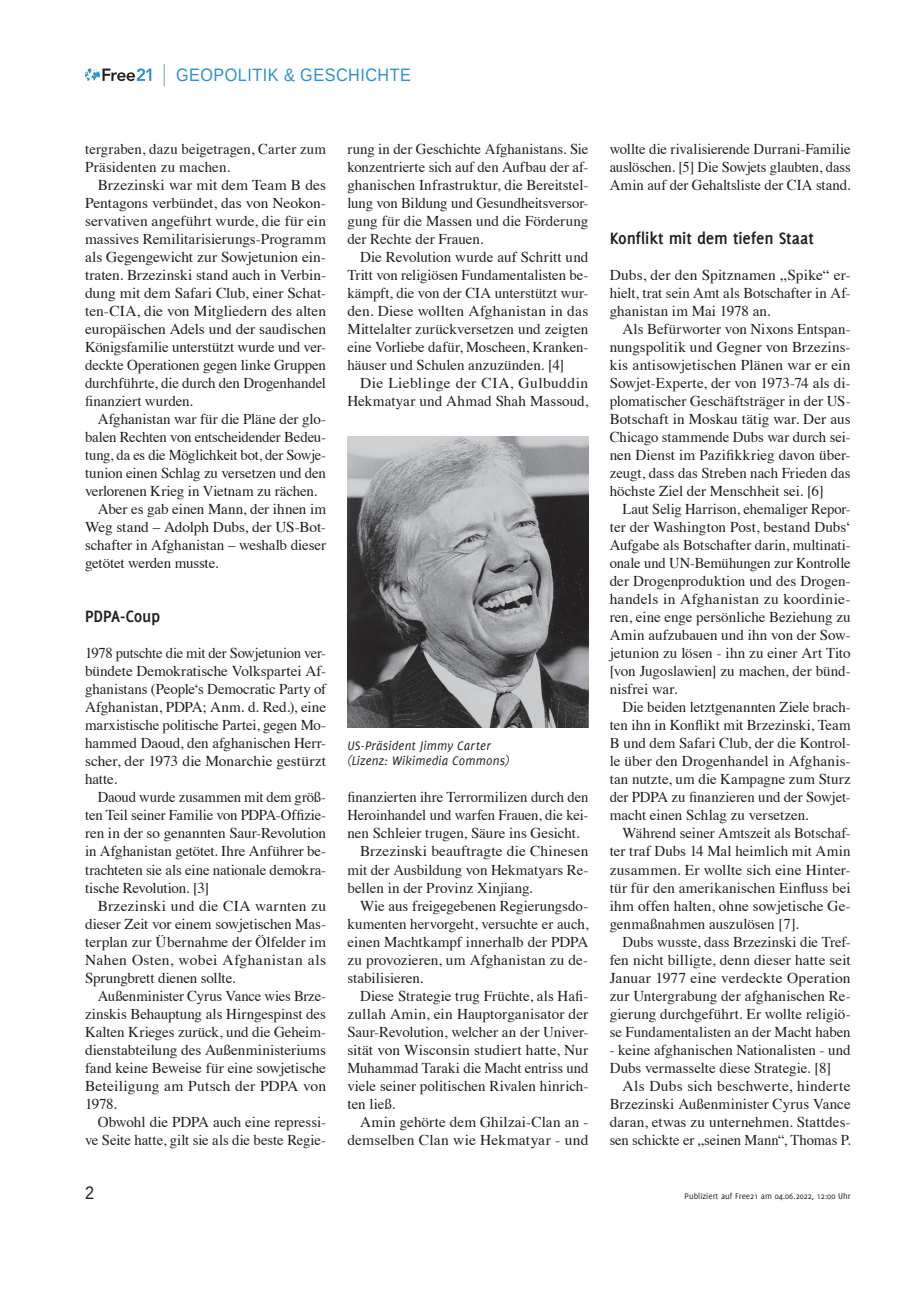
<style>
.page{position:relative;width:906px;height:1289px;background:#fff}
.page>*{position:absolute;margin:0;border:0;box-sizing:border-box;transform-origin:0 0}
.t1{font:700 18px "Delicious";letter-spacing:-.005em;color:#231f20}
.t2{font:18px "Liberation Sans";letter-spacing:.03em;color:#2a92d0;scale:.9 1}
.t3{font:18px "Liberation Sans";color:#231f20;scale:.9 1}
.t4{font:15px/18px "Times";color:#231f20;text-align:justify}
.t5{font:15px "Times";letter-spacing:-.02em;color:#231f20}
.t6{font:15px/18px "Times";letter-spacing:.02em;color:#231f20;text-align:right}
.t7{font:italic 13.5px/15px "Delicious";letter-spacing:.015em;color:#231f20}
.t8{font:9px "Delicious";color:#231f20}
</style>
<div class="page">
<svg style="left:85px;top:68px;width:66px;height:13px"></svg>
<hr style="left:163px;top:64px;width:2px;height:22px;background:#9abfe5">
<img style="left:347px;top:436px;width:241px;height:291px">
<p class="t2" style="left:176px;top:63px;width:262px">GEOPOLITIK &amp; GESCHICHTE</p>
<p class="t4" style="left:85px;top:139px;width:242px">tergraben, dazu beigetragen, Carter zum<br>Präsidenten zu machen.</p>
<p class="t4" style="left:85px;top:175px;width:242px;text-indent:13px">Brzezinski war mit dem Team B des Pentagons verbündet, das von Neokon&shy;servativen angeführt wurde, die für ein massives Remilitarisierungs-Programm als Gegengewicht zur Sowjetunion ein&shy;traten. Brzezinski stand auch in Verbin&shy;dung mit dem Safari Club, einer Schat&shy;ten-CIA, die von Mitgliedern des alten europäischen Adels und der saudischen Königsfamilie unterstützt wurde und ver&shy;deckte Operationen gegen linke Gruppen durchführte, die durch den Drogenhandel finanziert wurden.</p>
<p class="t4" style="left:98px;top:409px;width:230px">Afghanistan war für die Pläne der glo-</p>
<p class="t5" style="left:85px;top:423px;width:242px">balen Rechten von entscheidender Bedeu-</p>
<p class="t5" style="left:85px;top:441px;width:242px">tung, da es die Möglichkeit bot, der Sowje-</p>
<p class="t4" style="left:85px;top:463px;width:242px">tunion einen Schlag zu versetzen und den</p>
<p class="t4" style="left:85px;top:481px;width:234px">verlorenen Krieg in Vietnam zu rächen.</p>
<p class="t4" style="left:98px;top:499px;width:230px">Aber es gab einen Mann, der ihnen im</p>
<p class="t4" style="left:85px;top:517px;width:242px">Weg stand – Adolph Dubs, der US-Bot-</p>
<p class="t4" style="left:85px;top:535px;width:242px">schafter in Afghanistan – weshalb dieser</p>
<p class="t4" style="left:85px;top:553px;width:135px">getötet werden musste.</p>
<p class="t1" style="left:85px;top:606px;width:77px">PDPA-Coup</p>
<p class="t4" style="left:85px;top:643px;width:242px">1978 putschte die mit der Sowjetunion ver&shy;bündete Demokratische Volkspartei Af&shy;ghanistans (People‘s Democratic Party of Afghanistan, PDPA; Anm. d. Red.), eine marxistische politische Partei, gegen Mo&shy;hammed Daoud, den afghanischen Herr&shy;scher, der 1973 die Monarchie gestürzt hatte.</p>
<p class="t4" style="left:85px;top:787px;width:242px;text-indent:13px">Daoud wurde zusammen mit dem größ&shy;ten Teil seiner Familie von PDPA-Offizie&shy;ren in der so genannten Saur-Revolution in Afghanistan getötet. Ihre Anführer be&shy;trachteten sie als eine nationale demokra&shy;tische Revolution. [3]</p>
<p class="t4" style="left:85px;top:895px;width:242px;text-indent:13px">Brzezinski und die CIA warnten zu dieser Zeit vor einem sowjetischen Mas&shy;terplan zur Übernahme der Ölfelder im Nahen Osten, wobei Afghanistan als Sprungbrett dienen sollte.</p>
<p class="t4" style="left:85px;top:985px;width:242px;text-indent:13px">Außenminister Cyrus Vance wies Brze&shy;zinskis Behauptung als Hirngespinst des Kalten Krieges zurück, und die Geheim&shy;dienstabteilung des Außenministeriums fand keine Beweise für eine sowjetische Beteiligung am Putsch der PDPA von 1978.</p>
<p class="t4" style="left:85px;top:1111px;width:242px;text-align:right">Obwohl die PDPA auch eine repressi&shy;ve Seite hatte, gilt sie als die beste Regie-</p>
<p class="t4" style="left:347px;top:139px;width:242px">rung in der Geschichte Afghanistans. Sie konzentrierte sich auf den Aufbau der af&shy;ghanischen Infrastruktur, die Bereitstel&shy;lung von Bildung und Gesundheitsversor&shy;gung für die Massen und die Förderung der Rechte der Frauen.</p>
<p class="t4" style="left:347px;top:247px;width:242px;text-indent:13px">Die Revolution wurde auf Schritt und Tritt von religiösen Fundamentalisten be&shy;kämpft, die von der CIA unterstützt wur&shy;den. Diese wollten Afghanistan in das Mittelalter zurückversetzen und zeigten eine Vorliebe dafür, Moscheen, Kranken&shy;häuser und Schulen anzuzünden. [4]</p>
<p class="t6" style="left:347px;top:373px;width:242px">Die Lieblinge der CIA, Gulbuddin<br>Hekmatyar und Ahmad Shah Massoud,</p>
<p class="t7" style="left:347px;top:738px;width:164px">US-Präsident Jimmy Carter (Lizenz: Wikimedia Commons)</p>
<p class="t4" style="left:347px;top:787px;width:242px">finanzierten ihre Terrormilizen durch den</p>
<p class="t4" style="left:347px;top:805px;width:242px">Heroinhandel und warfen Frauen, die kei-</p>
<p class="t4" style="left:347px;top:823px;width:234px">nen Schleier trugen, Säure ins Gesicht.</p>
<p class="t4" style="left:360px;top:841px;width:230px">Brzezinski beauftragte die Chinesen</p>
<p class="t4" style="left:347px;top:859px;width:242px">mit der Ausbildung von Hekmatyars Re-</p>
<p class="t4" style="left:347px;top:877px;width:187px">bellen in der Provinz Xinjiang.</p>
<p class="t4" style="left:360px;top:895px;width:230px">Wie aus freigegebenen Regierungsdo-</p>
<p class="t4" style="left:347px;top:913px;width:242px">kumenten hervorgeht, versuchte er auch,</p>
<p class="t4" style="left:347px;top:931px;width:242px">einen Machtkampf innerhalb der PDPA</p>
<p class="t4" style="left:347px;top:949px;width:242px">zu provozieren, um Afghanistan zu de-</p>
<p class="t4" style="left:347px;top:967px;width:77px">stabilisieren.</p>
<p class="t4" style="left:360px;top:985px;width:230px">Diese Strategie trug Früchte, als Hafi-</p>
<p class="t4" style="left:347px;top:1003px;width:242px">zullah Amin, ein Hauptorganisator der</p>
<p class="t4" style="left:347px;top:1021px;width:242px">Saur-Revolution, welcher an der Univer-</p>
<p class="t4" style="left:347px;top:1039px;width:242px">sität von Wisconsin studiert hatte, Nur</p>
<p class="t4" style="left:347px;top:1057px;width:242px">Muhammad Taraki die Macht entriss und</p>
<p class="t4" style="left:347px;top:1075px;width:242px">viele seiner politischen Rivalen hinrich-</p>
<p class="t4" style="left:347px;top:1093px;width:49px">ten ließ.</p>
<p class="t4" style="left:360px;top:1111px;width:230px">Amin gehörte dem Ghilzai-Clan an -</p>
<p class="t4" style="left:347px;top:1129px;width:242px">demselben Clan wie Hekmatyar - und</p>
<p class="t4" style="left:609px;top:139px;width:242px">wollte die rivalisierende Durrani-Familie auslöschen. [5] Die Sowjets glaubten, dass Amin auf der Gehaltsliste der CIA stand.</p>
<p class="t1" style="left:609px;top:228px;width:206px">Konflikt mit dem tiefen Staat</p>
<p class="t4" style="left:609px;top:265px;width:242px">Dubs, der den Spitznamen „Spike“ er&shy;hielt, trat sein Amt als Botschafter in Af&shy;ghanistan im Mai 1978 an.</p>
<p class="t4" style="left:609px;top:319px;width:242px;text-indent:13px">Als Befürworter von Nixons Entspan&shy;nungspolitik und Gegner von Brzezins&shy;kis antisowjetischen Plänen war er ein Sowjet-Experte, der von 1973-74 als di&shy;plomatischer Geschäftsträger in der US-Botschaft in Moskau tätig war. Der aus Chicago stammende Dubs war durch sei&shy;nen Dienst im Pazifikkrieg davon über&shy;zeugt, dass das Streben nach Frieden das höchste Ziel der Menschheit sei. [6]</p>
<p class="t4" style="left:609px;top:499px;width:242px;text-indent:13px">Laut Selig Harrison, ehemaliger Repor&shy;ter der Washington Post, bestand Dubs‘ Aufgabe als Botschafter darin, multinati&shy;onale und UN-Bemühungen zur Kontrolle der Drogenproduktion und des Drogen&shy;handels in Afghanistan zu koordinie&shy;ren, eine enge persönliche Beziehung zu Amin aufzubauen und ihn von der Sow&shy;jetunion zu lösen - ihn zu einer Art Tito [von Jugoslawien] zu machen, der bünd&shy;nisfrei war.</p>
<p class="t4" style="left:609px;top:697px;width:242px;text-indent:13px">Die beiden letztgenannten Ziele brach&shy;ten ihn in Konflikt mit Brzezinski, Team B und dem Safari Club, der die Kontrol&shy;le über den Drogenhandel in Afghanis&shy;tan nutzte, um die Kampagne zum Sturz der PDPA zu finanzieren und der Sowjet&shy;macht einen Schlag zu versetzen.</p>
<p class="t4" style="left:609px;top:823px;width:242px;text-indent:13px">Während seiner Amtszeit als Botschaf&shy;ter traf Dubs 14 Mal heimlich mit Amin zusammen. Er wollte sich eine Hinter&shy;tür für den amerikanischen Einfluss bei ihm offen halten, ohne sowjetische Ge&shy;genmaßnahmen auszulösen [7].</p>
<p class="t4" style="left:609px;top:931px;width:242px;text-indent:13px">Dubs wusste, dass Brzezinski die Tref&shy;fen nicht billigte, denn dieser hatte seit Januar 1977 eine verdeckte Operation zur Untergrabung der afghanischen Re&shy;gierung durchgeführt. Er wollte religiö&shy;se Fundamentalisten an der Macht haben</p>
<p class="t4" style="left:609px;top:1039px;width:242px">- keine afghanischen Nationalisten - und<br>Dubs vermasselte diese Strategie. [8]</p>
<p class="t4" style="left:609px;top:1075px;width:242px;text-indent:13px">Als Dubs sich beschwerte, hinderte Brzezinski Außenminister Cyrus Vance daran, etwas zu unternehmen. Stattdes&shy;sen schickte er „seinen Mann“, Thomas P.</p>
<p class="t3" style="left:85px;top:1180px;width:12px">2</p>
<p class="t8" style="left:684px;top:1190px;width:168px">Publiziert auf Free21 am 04.06.2022, 12:00 Uhr</p>
</div>
